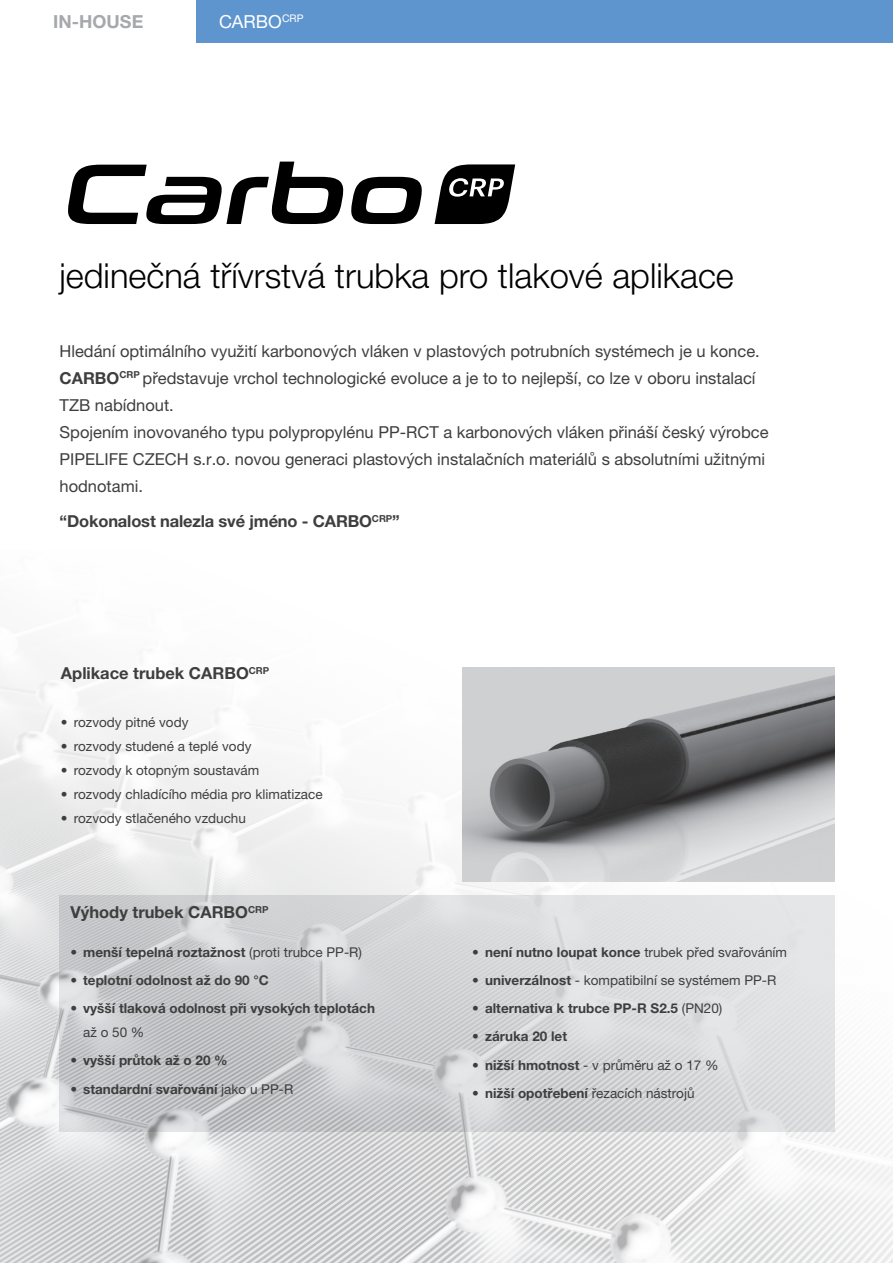
<style>
.page{position:relative;width:893px;height:1263px;background:#fff}
.page>*{position:absolute;margin:0;border:0;box-sizing:border-box;transform-origin:0 0}
.t1{font:300 34.5px "Helvetica Neue LT Pro";color:#000}
.t2{font:700 18px "Helvetica Neue LT Pro";color:#a7a8ac}
.t3{font:18px "Helvetica Neue LT Pro";color:#fff}
.t4{font:16.5px/27px "Helvetica Neue LT Pro";color:#3e3e3f}
.t5{font:700 16.5px "Helvetica Neue LT Pro";color:#3e3e3f}
.t6{font:700 13.5px "Helvetica Neue LT Pro";color:#3e3e3f}
.t7{font:13.5px "Helvetica Neue LT Pro";color:#3e3e3f}
.s1{font-weight:700}
.s2{font-weight:400}
</style>
<div class="page">
<div style="left:197px;top:0;width:696px;height:43px;background:#5e95cf"></div>
<img style="left:0;top:667px;width:893px;height:596px">
<svg style="left:60px;top:895px;width:775px;height:237px;background:#d2d3d5"></svg>
<img style="left:463px;top:668px;width:372px;height:213px">
<svg style="left:68px;top:162px;width:448px;height:62px"></svg>
<p class="t2" style="left:53px;top:10px;width:91px">IN-HOUSE</p>
<p class="t3" style="left:219px;top:11px;width:86px">CARBO<sup>CRP</sup></p>
<h1 class="t1" style="left:60px;top:255px;width:676px">jedinečná třívrstvá trubka pro tlakové aplikace</h1>
<p class="t4" style="left:60px;top:337px;width:711px">Hledání optimálního využití karbonových vláken v plastových potrubních systémech je u konce.<br><span class="s1">CARBO</span><sup>CRP</sup> představuje vrchol technologické evoluce a je to to nejlepší, co lze v oboru instalací TZB nabídnout.<br>Spojením inovovaného typu polypropylénu PP-RCT a karbonových vláken přináší český výrobce PIPELIFE CZECH s.r.o. novou generaci plastových instalačních materiálů s absolutními užitnými hodnotami.</p>
<p class="t5" style="left:60px;top:511px;width:342px">“Dokonalost nalezla své jméno - CARBO<sup>CRP</sup>”</p>
<p class="t5" style="left:61px;top:663px;width:210px">Aplikace trubek CARBO<sup>CRP</sup></p>
<p class="t7" style="left:61px;top:714px;width:129px">• rozvody pitné vody</p>
<p class="t7" style="left:61px;top:738px;width:192px">• rozvody studené a teplé vody</p>
<p class="t7" style="left:61px;top:762px;width:200px">• rozvody k otopným soustavám</p>
<p class="t7" style="left:61px;top:786px;width:263px">• rozvody chladícího média pro klimatizace</p>
<p class="t7" style="left:61px;top:811px;width:187px">• rozvody stlačeného vzduchu</p>
<p class="t5" style="left:70px;top:902px;width:200px">Výhody trubek CARBO<sup>CRP</sup></p>
<p class="t6" style="left:70px;top:943px;width:293px">• menší tepelná roztažnost <span class="s2">(proti trubce PP-R)</span></p>
<p class="t6" style="left:70px;top:972px;width:200px">• teplotní odolnost až do 90 °C</p>
<p class="t6" style="left:70px;top:1000px;width:306px">• vyšší tlaková odolnost při vysokých teplotách</p>
<p class="t7" style="left:83px;top:1024px;width:63px">až o 50 %</p>
<p class="t6" style="left:70px;top:1052px;width:159px">• vyšší průtok až o 20 %</p>
<p class="t6" style="left:70px;top:1080px;width:224px">• standardní svařování <span class="s2">jako u PP-R</span></p>
<p class="t6" style="left:472px;top:943px;width:316px">• není nutno loupat konce <span class="s2">trubek před svařováním</span></p>
<p class="t7" style="left:472px;top:972px;width:306px"><span class="s1">• univerzálnost</span> - kompatibilní se systémem PP-R</p>
<p class="t6" style="left:472px;top:1000px;width:252px">• alternativa k trubce PP-R S2.5 <span class="s2">(PN20)</span></p>
<p class="t6" style="left:472px;top:1028px;width:96px">• záruka 20 let</p>
<p class="t7" style="left:472px;top:1057px;width:248px"><span class="s1">• nižší hmotnost</span> - v průměru až o 17 %</p>
<p class="t6" style="left:472px;top:1085px;width:224px">• nižší opotřebení <span class="s2">řezacích nástrojů</span></p>
</div>
